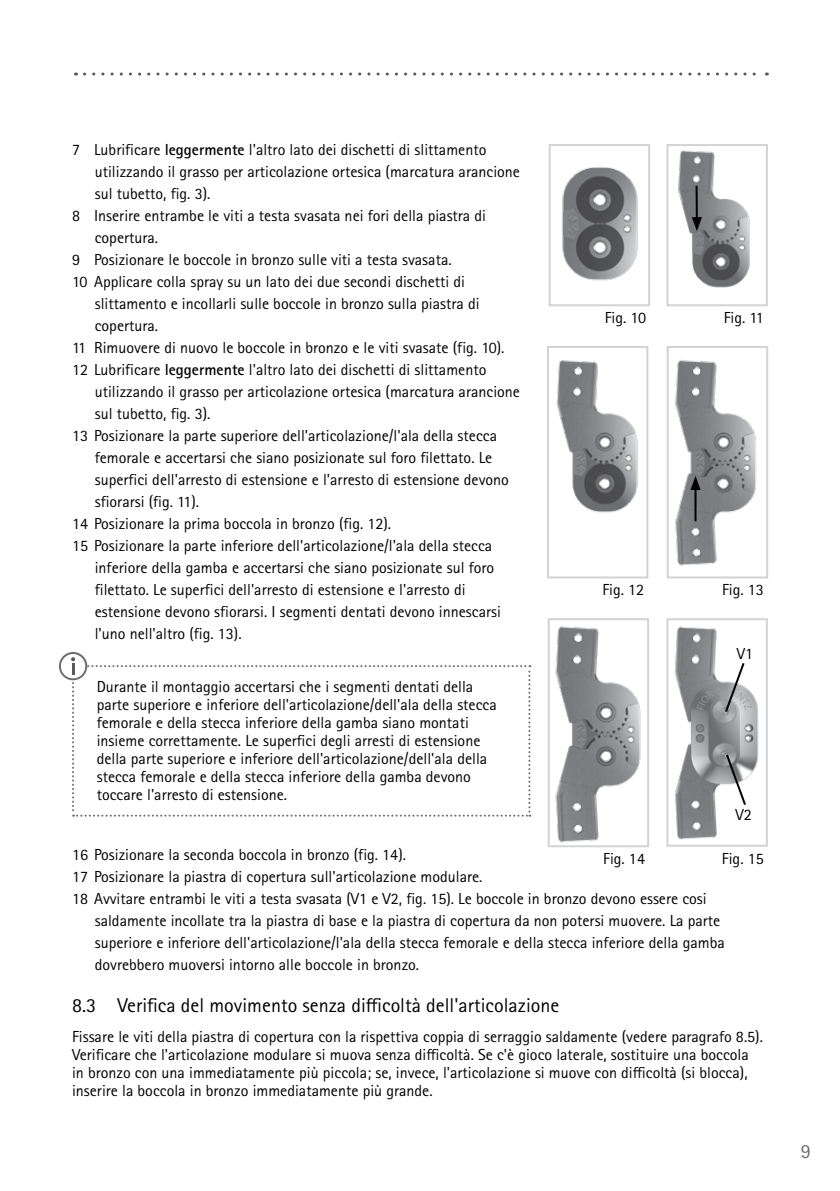
<style>
.page{position:relative;width:840px;height:1191px;background:#fff}
.page>*{position:absolute;margin:0;border:0;box-sizing:border-box;transform-origin:0 0}
.t1{font:20px "Rotis Sans Serif Pro";color:#000}
.t2{font:20px "Rotis Sans Serif Pro";color:#6d6e71}
.t3{font:16px/18px "Rotis Sans Serif Pro";color:#000}
.s1{font-weight:700}
</style>
<div class="page">
<svg style="left:84px;top:73px;width:683px;height:3px"></svg>
<svg style="left:59px;top:652px;width:471px;height:164px"></svg>
<img style="left:562px;top:167px;width:76px;height:114px">
<div style="left:548px;top:144px;width:101px;height:162px;border:2px solid #d1d3d4"></div>
<img style="left:678px;top:150px;width:72px;height:138px">
<div style="left:666px;top:144px;width:101px;height:162px;border:2px solid #d1d3d4"></div>
<hr style="left:695px;top:186px;width:2px;height:34px;background:#000">
<svg style="left:691px;top:217px;width:10px;height:14px"></svg>
<img style="left:556px;top:359px;width:82px;height:154px">
<div style="left:546px;top:346px;width:102px;height:232px;border:2px solid #d1d3d4"></div>
<img style="left:675px;top:360px;width:81px;height:206px">
<div style="left:666px;top:346px;width:101px;height:232px;border:2px solid #d1d3d4"></div>
<hr style="left:694px;top:487px;width:2px;height:34px;background:#000">
<svg style="left:690px;top:476px;width:10px;height:14px"></svg>
<img style="left:555px;top:626px;width:86px;height:217px">
<div style="left:547px;top:618px;width:101px;height:229px;border:2px solid #d1d3d4"></div>
<img style="left:674px;top:626px;width:85px;height:214px">
<div style="left:666px;top:618px;width:101px;height:228px;border:2px solid #d1d3d4"></div>
<svg style="left:724px;top:752px;width:23px;height:55px"></svg>
<svg style="left:723px;top:660px;width:22px;height:54px"></svg>
<p class="t3" style="left:72px;top:141px;width:415px">7 Lubrificare <span class="s1">leggermente</span> l'altro lato dei dischetti di slittamento</p>
<p class="t3" style="left:95px;top:163px;width:426px">utilizzando il grasso per articolazione ortesica (marcatura arancione</p>
<p class="t3" style="left:95px;top:185px;width:117px">sul tubetto, fig. 3).</p>
<p class="t3" style="left:72px;top:207px;width:415px">8 Inserire entrambe le viti a testa svasata nei fori della piastra di</p>
<p class="t3" style="left:95px;top:229px;width:65px">copertura.</p>
<p class="t3" style="left:72px;top:251px;width:381px">9 Posizionare le boccole in bronzo sulle viti a testa svasata.</p>
<p class="t3" style="left:72px;top:273px;width:394px">10 Applicare colla spray su un lato dei due secondi dischetti di</p>
<p class="t3" style="left:95px;top:295px;width:386px">slittamento e incollarli sulle boccole in bronzo sulla piastra di</p>
<p class="t3" style="left:95px;top:317px;width:65px">copertura.</p>
<p class="t3" style="left:72px;top:339px;width:433px">11 Rimuovere di nuovo le boccole in bronzo e le viti svasate (fig. 10).</p>
<p class="t3" style="left:72px;top:361px;width:415px">12 Lubrificare <span class="s1">leggermente</span> l'altro lato dei dischetti di slittamento</p>
<p class="t3" style="left:95px;top:383px;width:426px">utilizzando il grasso per articolazione ortesica (marcatura arancione</p>
<p class="t3" style="left:95px;top:405px;width:117px">sul tubetto, fig. 3).</p>
<p class="t3" style="left:72px;top:427px;width:426px">13 Posizionare la parte superiore dell'articolazione/l'ala della stecca</p>
<p class="t3" style="left:95px;top:449px;width:399px">femorale e accertarsi che siano posizionate sul foro filettato. Le</p>
<p class="t3" style="left:95px;top:471px;width:415px">superfici dell'arresto di estensione e l'arresto di estensione devono</p>
<p class="t3" style="left:95px;top:493px;width:106px">sfiorarsi (fig. 11).</p>
<p class="t3" style="left:72px;top:515px;width:320px">14 Posizionare la prima boccola in bronzo (fig. 12).</p>
<p class="t3" style="left:72px;top:537px;width:421px">15 Posizionare la parte inferiore dell'articolazione/l'ala della stecca</p>
<p class="t3" style="left:95px;top:559px;width:400px">inferiore della gamba e accertarsi che siano posizionate sul foro</p>
<p class="t3" style="left:95px;top:581px;width:372px">filettato. Le superfici dell'arresto di estensione e l'arresto di</p>
<p class="t3" style="left:95px;top:603px;width:407px">estensione devono sfiorarsi. I segmenti dentati devono innescarsi</p>
<p class="t3" style="left:95px;top:625px;width:148px">l'uno nell'altro (fig. 13).</p>
<p class="t3" style="left:97px;top:678px;width:401px">Durante il montaggio accertarsi che i segmenti dentati della parte superiore e inferiore dell'articolazione/dell'ala della stecca femorale e della stecca inferiore della gamba siano montati insieme correttamente. Le superfici degli arresti di estensione della parte superiore e inferiore dell'articolazione/dell'ala della stecca femorale e della stecca inferiore della gamba devono toccare l'arresto di estensione.</p>
<p class="t3" style="left:604px;top:309px;width:43px">Fig. 10</p>
<p class="t3" style="left:723px;top:309px;width:41px">Fig. 11</p>
<p class="t3" style="left:602px;top:581px;width:43px">Fig. 12</p>
<p class="t3" style="left:721px;top:581px;width:43px">Fig. 13</p>
<p class="t3" style="left:736px;top:644px;width:18px">V1</p>
<p class="t3" style="left:735px;top:806px;width:18px">V2</p>
<p class="t3" style="left:72px;top:845px;width:335px">16 Posizionare la seconda boccola in bronzo (fig. 14).</p>
<p class="t3" style="left:72px;top:867px;width:412px">17 Posizionare la piastra di copertura sull'articolazione modulare.</p>
<p class="t3" style="left:72px;top:889px;width:635px">18 Avvitare entrambi le viti a testa svasata (V1 e V2, fig. 15). Le boccole in bronzo devono essere cosi</p>
<p class="t3" style="left:95px;top:911px;width:626px">saldamente incollate tra la piastra di base e la piastra di copertura da non potersi muovere. La parte</p>
<p class="t3" style="left:95px;top:933px;width:631px">superiore e inferiore dell'articolazione/l'ala della stecca femorale e della stecca inferiore della gamba</p>
<p class="t3" style="left:95px;top:955px;width:326px">dovrebbero muoversi intorno alle boccole in bronzo.</p>
<p class="t1" style="left:72px;top:993px;width:488px">8.3 Verifica del movimento senza difficoltà dell'articolazione</p>
<p class="t3" style="left:72px;top:1027px;width:692px">Fissare le viti della piastra di copertura con la rispettiva coppia di serraggio saldamente (vedere paragrafo 8.5).<br>Verificare che l'articolazione modulare si muova senza difficoltà. Se c'è gioco laterale, sostituire una boccola in bronzo con una immediatamente più piccola; se, invece, l'articolazione si muove con difficoltà (si blocca), inserire la boccola in bronzo immediatamente più grande.</p>
<p class="t3" style="left:721px;top:849px;width:43px">Fig. 15</p>
<p class="t3" style="left:603px;top:849px;width:43px">Fig. 14</p>
<p class="t2" style="left:800px;top:1139px;width:11px">9</p>
</div>
